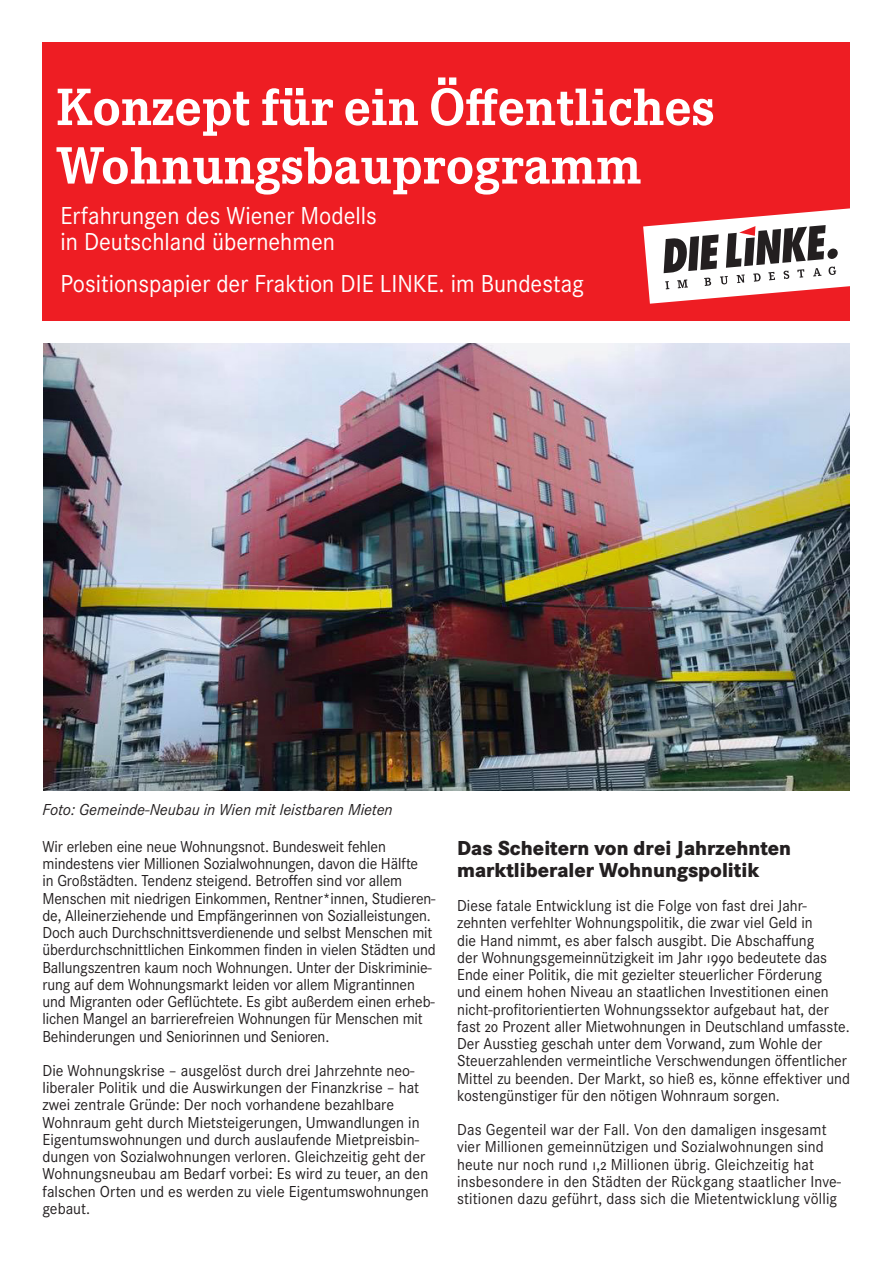
<style>
.page{position:relative;width:893px;height:1263px;background:#fff}
.page>*{position:absolute;margin:0;border:0;box-sizing:border-box;transform-origin:0 0}
.Überschrift_1__Ebene{font:700 54.45px/58.5px "Corporate E";color:#fff}
.Fließtext{font:25.5px/25.5px "Corporate S";color:#fff;scale:.95 1}
.Überschrift_2__Ebene{font:800 21px/21.8px "Corporate S";color:#231f20;scale:.95 1}
.Fließtext-2{font:16.5px/17.2px "Corporate S";color:#231f20;scale:.95 1}
.Fließtext-3{font:16.5px/17.2px "Corporate S";color:#231f20;scale:.96 1}
.Bildnachweis{font:italic 16.5px "Corporate S";color:#231f20}
</style>
<div class="page">
<div style="left:43px;top:43px;width:807px;height:278px;background:#ee1d23"></div>
<svg style="left:643px;top:208px;width:207px;height:96px"></svg>
<img style="left:43px;top:343px;width:807px;height:448px">
<p class="Überschrift_1__Ebene" style="left:56px;top:79px;width:660px">Konzept für ein Öffentliches<br>Wohnungsbauprogramm</p>
<p class="Fließtext" style="left:60px;top:203px;width:335px">Erfahrungen des Wiener Modells in Deutschland übernehmen</p>
<p class="Fließtext" style="left:60px;top:271px;width:553px">Positionspapier der Fraktion DIE LINKE. im Bundestag</p>
<p class="Bildnachweis" style="left:43px;top:800px;width:352px">Foto: Gemeinde-Neubau in Wien mit leistbaren Mieten</p>
<p class="Fließtext-2" style="left:43px;top:838px;width:416px">Wir erleben eine neue Wohnungsnot. Bundesweit fehlen mindestens vier Millionen Sozialwohnungen, davon die Hälfte<br>in Großstädten. Tendenz steigend. Betroffen sind vor allem Menschen mit niedrigen Einkommen, Rentner*innen, Studieren&shy;de, Alleinerziehende und Empfängerinnen von Sozialleistungen.<br>Doch auch Durchschnittsverdienende und selbst Menschen mit überdurchschnittlichen Einkommen finden in vielen Städten und Ballungszentren kaum noch Wohnungen. Unter der Diskriminie&shy;rung auf dem Wohnungsmarkt leiden vor allem Migrantinnen und Migranten oder Geflüchtete. Es gibt außerdem einen erheb&shy;lichen Mangel an barrierefreien Wohnungen für Menschen mit Behinderungen und Seniorinnen und Senioren.</p>
<p class="Fließtext-3" style="left:43px;top:1062px;width:404px">Die Wohnungskrise – ausgelöst durch drei Jahrzehnte neo&shy;liberaler Politik und die Auswirkungen der Finanzkrise – hat zwei zentrale Gründe: Der noch vorhandene bezahlbare Wohnraum geht durch Mietsteigerungen, Umwandlungen in Eigentumswohnungen und durch auslaufende Mietpreisbin&shy;dungen von Sozialwohnungen verloren. Gleichzeitig geht der Wohnungsneubau am Bedarf vorbei: Es wird zu teuer, an den falschen Orten und es werden zu viele Eigentumswohnungen gebaut.</p>
<p class="Überschrift_2__Ebene" style="left:457px;top:838px;width:353px">Das Scheitern von drei Jahrzehnten marktliberaler Wohnungspolitik</p>
<p class="Fließtext-2" style="left:457px;top:897px;width:415px">Diese fatale Entwicklung ist die Folge von fast drei Jahr&shy;zehnten verfehlter Wohnungspolitik, die zwar viel Geld in<br>die Hand nimmt, es aber falsch ausgibt. Die Abschaffung<br>der Wohnungsgemeinnützigkeit im Jahr 1990 bedeutete das Ende einer Politik, die mit gezielter steuerlicher Förderung<br>und einem hohen Niveau an staatlichen Investitionen einen nicht-profitorientierten Wohnungssektor aufgebaut hat, der fast 20 Prozent aller Mietwohnungen in Deutschland umfasste.<br>Der Ausstieg geschah unter dem Vorwand, zum Wohle der Steuerzahlenden vermeintliche Verschwendungen öffentlicher Mittel zu beenden. Der Markt, so hieß es, könne effektiver und kostengünstiger für den nötigen Wohnraum sorgen.</p>
<p class="Fließtext-2" style="left:457px;top:1121px;width:406px">Das Gegenteil war der Fall. Von den damaligen insgesamt vier Millionen gemeinnützigen und Sozialwohnungen sind heute nur noch rund 1,2 Millionen übrig. Gleichzeitig hat insbesondere in den Städten der Rückgang staatlicher Inve&shy;stitionen dazu geführt, dass sich die Mietentwicklung völlig</p>
</div>
